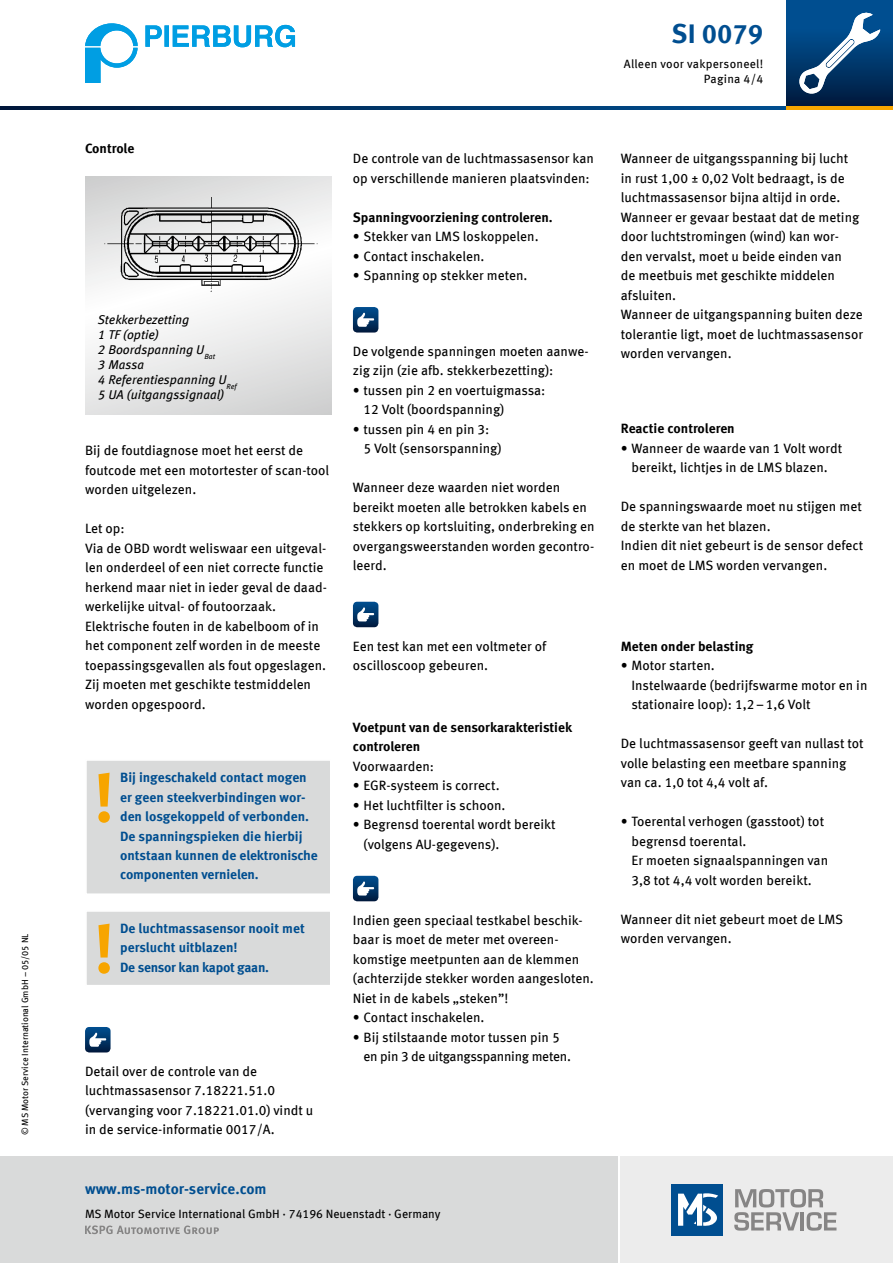
<style>
.page{position:relative;width:893px;height:1263px;background:#fff}
.page>*{position:absolute;margin:0;border:0;box-sizing:border-box;transform-origin:0 0}
.t1{font:700 69.3px "Meta OFC";color:#f7a500}
.t2{font:700 27px "Meta OFC";color:#004e90}
.t3{font:700 15px "Meta OFC";color:#004e90}
.t4{font:13.5px/19.5px "Meta OFC";color:#000}
.t5{font:700 13.5px/19.5px "Meta OFC";letter-spacing:-.005em;color:#004e90}
.t6{font:700 13.5px/19.5px "Meta OFC";color:#000}
.t7{font:italic 12.75px/15px "Meta OFC";color:#000}
.t8{font:12px "Meta OFC";color:#000}
.t9{font:12px/15px "Meta OFC";letter-spacing:.02em;color:#000;text-align:right}
.t10{font:9px "Meta OFC";color:#000}
</style>
<div class="page">
<div style="left:621px;top:1157px;width:272px;height:106px;background:#ececec"></div>
<div style="left:0;top:1157px;width:617px;height:106px;background:#d9dada"></div>
<div style="left:672px;top:1184px;width:51px;height:51px;background:#004e90"></div>
<svg style="left:678px;top:1193px;width:40px;height:33px"></svg>
<svg style="left:734px;top:1189px;width:102px;height:42px"></svg>
<svg style="left:787px;top:0;width:106px;height:106px;background:#00386e"></svg>
<svg style="left:85px;top:1225px;width:134px;height:9px"></svg>
<svg style="left:0;top:106px;width:787px;height:4px;background:#003466"></svg>
<hr style="left:787px;top:106px;width:106px;height:4px;background:#f7a500">
<svg style="left:798px;top:12px;width:82px;height:83px"></svg>
<svg style="left:85px;top:23px;width:53px;height:60px"></svg>
<svg style="left:145px;top:25px;width:150px;height:22px"></svg>
<svg style="left:85px;top:176px;width:247px;height:239px"></svg>
<img style="left:104px;top:197px;width:215px;height:95px">
<svg style="left:353px;top:876px;width:25px;height:25px"></svg>
<div style="left:85px;top:759px;width:247px;height:136px;background:#d9dada;border:2px solid #fff"></div>
<div style="left:85px;top:910px;width:247px;height:76px;background:#d9dada;border:2px solid #fff"></div>
<svg style="left:85px;top:1027px;width:26px;height:25px"></svg>
<svg style="left:353px;top:307px;width:25px;height:26px"></svg>
<svg style="left:353px;top:602px;width:25px;height:25px"></svg>
<p class="t10" style="left:19px;top:1135px;width:203px;rotate:-90deg">© MS Motor Service International GmbH – 05/05 NL</p>
<p class="t6" style="left:85px;top:139px;width:51px">Controle</p>
<p class="t7" style="left:98px;top:312px;width:140px">Stekkerbezetting<br>1 TF (optie)<br>2 Boordspanning U<sub>Bat<br></sub>3 Massa<br>4 Referentiespanning U<sub>Ref<br></sub>5 UA (uitgangssignaal)</p>
<p class="t4" style="left:85px;top:441px;width:246px">Bij de foutdiagnose moet het eerst de foutcode met een motortester of scan-tool worden uitgelezen.</p>
<p class="t4" style="left:85px;top:519px;width:243px">Let op:<br>Via de OBD wordt weliswaar een uitgeval&shy;len onderdeel of een niet correcte functie herkend maar niet in ieder geval de daad&shy;werkelijke uitval- of foutoorzaak.<br>Elektrische fouten in de kabelboom of in het component zelf worden in de meeste toepassingsgevallen als fout opgeslagen.<br>Zij moeten met geschikte testmiddelen worden opgespoord.</p>
<h1 class="t1" style="left:94px;top:754px;width:23px">!</h1>
<p class="t5" style="left:120px;top:768px;width:199px">Bij ingeschakeld contact mogen er geen steekverbindingen wor&shy;den losgekoppeld of verbonden.<br>De spanningspieken die hierbij ontstaan kunnen de elektronische componenten vernielen.</p>
<h1 class="t1" style="left:94px;top:905px;width:23px">!</h1>
<p class="t5" style="left:120px;top:919px;width:186px">De luchtmassasensor nooit met perslucht uitblazen!</p>
<p class="t5" style="left:120px;top:958px;width:150px">De sensor kan kapot gaan.</p>
<p class="t4" style="left:85px;top:1061px;width:230px">Detail over de controle van de luchtmassasensor 7.18221.51.0 (vervanging voor 7.18221.01.0) vindt u in de service-informatie 0017/A.</p>
<p class="t4" style="left:353px;top:149px;width:243px">De controle van de luchtmassasensor kan op verschillende manieren plaatsvinden:</p>
<p class="t6" style="left:353px;top:207px;width:201px">Spanningvoorziening controleren.</p>
<p class="t4" style="left:353px;top:227px;width:187px">• Stekker van LMS loskoppelen.</p>
<p class="t4" style="left:353px;top:246px;width:133px">• Contact inschakelen.</p>
<p class="t4" style="left:353px;top:266px;width:176px">• Spanning op stekker meten.</p>
<p class="t4" style="left:353px;top:341px;width:237px">De volgende spanningen moeten aanwe&shy;zig zijn (zie afb. stekkerbezetting):</p>
<p class="t4" style="left:364px;top:380px;width:183px;text-indent:-11px">• tussen pin 2 en voertuigmassa:<br>12 Volt (boordspanning)</p>
<p class="t4" style="left:364px;top:419px;width:139px;text-indent:-11px">• tussen pin 4 en pin 3:<br>5 Volt (sensorspanning)</p>
<p class="t4" style="left:353px;top:478px;width:243px">Wanneer deze waarden niet worden bereikt moeten alle betrokken kabels en stekkers op kortsluiting, onderbreking en overgangsweerstanden worden gecontro&shy;leerd.</p>
<p class="t4" style="left:353px;top:636px;width:195px">Een test kan met een voltmeter of oscilloscoop gebeuren.</p>
<p class="t6" style="left:353px;top:718px;width:221px">Voetpunt van de sensorkarakteristiek controleren</p>
<p class="t4" style="left:353px;top:756px;width:83px">Voorwaarden:</p>
<p class="t4" style="left:353px;top:776px;width:148px">• EGR-systeem is correct.</p>
<p class="t4" style="left:353px;top:795px;width:154px">• Het luchtfilter is schoon.</p>
<p class="t4" style="left:364px;top:815px;width:194px;text-indent:-11px">• Begrensd toerental wordt bereikt (volgens AU-gegevens).</p>
<p class="t4" style="left:353px;top:910px;width:242px">Indien geen speciaal testkabel beschik&shy;baar is moet de meter met overeen&shy;komstige meetpunten aan de klemmen (achterzijde stekker worden aangesloten.<br>Niet in de kabels „steken”!</p>
<p class="t4" style="left:353px;top:1008px;width:133px">• Contact inschakelen.</p>
<p class="t4" style="left:364px;top:1027px;width:209px;text-indent:-11px">• Bij stilstaande motor tussen pin 5 en pin 3 de uitgangsspanning meten.</p>
<p class="t3" style="left:85px;top:1179px;width:183px">www.ms-motor-service.com</p>
<p class="t8" style="left:85px;top:1206px;width:357px">MS Motor Service International GmbH · 74196 Neuenstadt · Germany</p>
<h2 class="t2" style="left:672px;top:16px;width:93px">SI 0079</h2>
<p class="t9" style="left:624px;top:56px;width:141px">Alleen voor vakpersoneel!<br>Pagina 4/4</p>
<p class="t4" style="left:621px;top:149px;width:244px">Wanneer de uitgangsspanning bij lucht<br>in rust 1,00 ± 0,02 Volt bedraagt, is de luchtmassasensor bijna altijd in orde.<br>Wanneer er gevaar bestaat dat de meting door luchtstromingen (wind) kan wor&shy;den vervalst, moet u beide einden van<br>de meetbuis met geschikte middelen afsluiten.<br>Wanneer de uitgangspanning buiten deze tolerantie ligt, moet de luchtmassasensor worden vervangen.</p>
<p class="t6" style="left:621px;top:419px;width:115px">Reactie controleren</p>
<p class="t4" style="left:621px;top:438px;width:223px;text-align:center">• Wanneer de waarde van 1 Volt wordt bereikt, lichtjes in de LMS blazen.</p>
<p class="t4" style="left:621px;top:497px;width:244px">De spanningswaarde moet nu stijgen met de sterkte van het blazen.<br>Indien dit niet gebeurt is de sensor defect en moet de LMS worden vervangen.</p>
<p class="t6" style="left:621px;top:636px;width:134px">Meten onder belasting</p>
<p class="t4" style="left:631px;top:656px;width:237px;text-indent:-11px">• Motor starten.<br>Instelwaarde (bedrijfswarme motor en in stationaire loop): 1,2–1,6 Volt</p>
<p class="t4" style="left:621px;top:734px;width:244px">De luchtmassasensor geeft van nullast tot volle belasting een meetbare spanning van ca. 1,0 tot 4,4 volt af.</p>
<p class="t4" style="left:631px;top:812px;width:198px;text-indent:-11px">• Toerental verhogen (gasstoot) tot begrensd toerental.<br>Er moeten signaalspanningen van<br>3,8 tot 4,4 volt worden bereikt.</p>
<p class="t4" style="left:621px;top:909px;width:224px">Wanneer dit niet gebeurt moet de LMS worden vervangen.</p>
</div>
